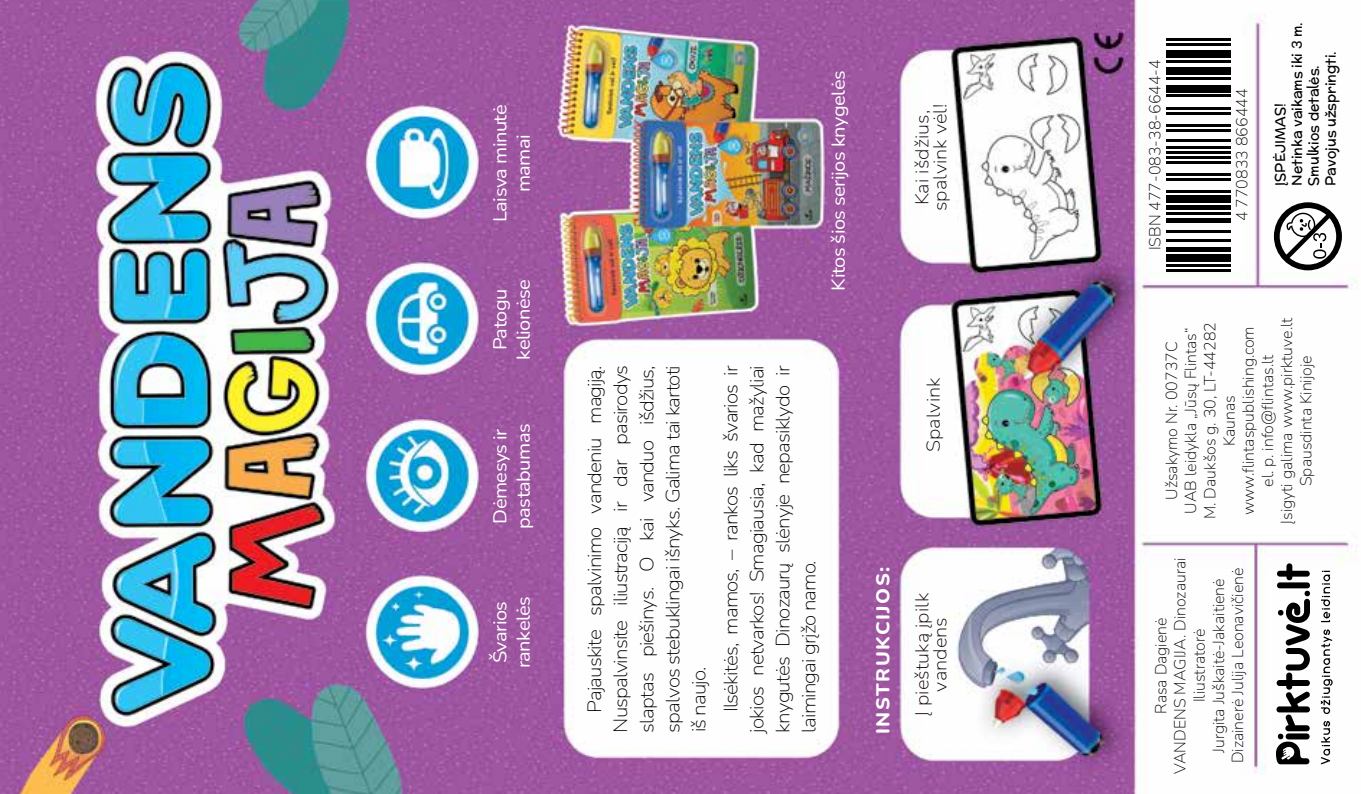
<style>
.page{position:relative;width:1361px;height:794px;background:#fff}
.page>*{position:absolute;margin:0;border:0;box-sizing:border-box;transform-origin:0 0}
.t1{font:200 19.2px/26px "Nunito";letter-spacing:-.04em;color:#000;text-align:justify;scale:1.08 1}
.t2{font:18.6px/23.4px "Nunito";letter-spacing:-.025em;color:#fff;scale:1.08 1}
.t3{font:200 18.6px/18px "Nunito";letter-spacing:.005em;color:#000;text-align:center;scale:1.08 1}
.t4{font:800 18.6px "Nunito";letter-spacing:.075em;color:#fff;scale:1.08 1}
.t5{font:200 16px/19.2px "Nunito";color:#000;text-align:center}
.t6{font:14px/16.8px "Mc Laren";color:#000}
</style>
<div class="page">
<img style="left:0;top:0;width:1358px;height:794px">
<svg style="left:1274px;top:202px;width:68px;height:68px"></svg>
<svg style="left:1276px;top:563px;width:56px;height:201px"></svg>
<hr style="left:1165px;top:269px;width:65px;height:3px;background:#000">
<hr style="left:1165px;top:264px;width:65px;height:3px;background:#000">
<div style="left:1165px;top:254px;width:65px;height:8px;background:#000"></div>
<div style="left:1165px;top:247px;width:65px;height:5px;background:#000"></div>
<hr style="left:1165px;top:240px;width:65px;height:2px;background:#000">
<hr style="left:1165px;top:230px;width:65px;height:2px;background:#000">
<hr style="left:1165px;top:218px;width:65px;height:4px;background:#000">
<hr style="left:1165px;top:213px;width:65px;height:2px;background:#000">
<div style="left:1165px;top:205px;width:65px;height:5px;background:#000"></div>
<div style="left:1165px;top:195px;width:65px;height:8px;background:#000"></div>
<hr style="left:1165px;top:190px;width:65px;height:3px;background:#000">
<hr style="left:1165px;top:178px;width:65px;height:3px;background:#000">
<hr style="left:1165px;top:173px;width:65px;height:3px;background:#000">
<hr style="left:1165px;top:161px;width:65px;height:2px;background:#000">
<hr style="left:1165px;top:156px;width:65px;height:3px;background:#000">
<hr style="left:1165px;top:151px;width:65px;height:3px;background:#000">
<hr style="left:1165px;top:146px;width:65px;height:3px;background:#000">
<hr style="left:1165px;top:139px;width:65px;height:2px;background:#000">
<hr style="left:1165px;top:129px;width:65px;height:3px;background:#000">
<hr style="left:1165px;top:124px;width:65px;height:3px;background:#000">
<hr style="left:1165px;top:112px;width:65px;height:2px;background:#000">
<hr style="left:1165px;top:107px;width:65px;height:2px;background:#000">
<hr style="left:1165px;top:95px;width:65px;height:2px;background:#000">
<div style="left:1165px;top:85px;width:65px;height:7px;background:#000"></div>
<hr style="left:1165px;top:78px;width:65px;height:2px;background:#000">
<div style="left:1165px;top:68px;width:65px;height:7px;background:#000"></div>
<hr style="left:1165px;top:60px;width:65px;height:3px;background:#000">
<div style="left:1165px;top:50px;width:65px;height:8px;background:#000"></div>
<hr style="left:1165px;top:43px;width:65px;height:3px;background:#000">
<hr style="left:1165px;top:38px;width:65px;height:3px;background:#000">
<p class="t2" style="left:488px;top:222px;width:110px;text-align:center;rotate:-90deg">Laisva minutė mamai</p>
<p class="t2" style="left:488px;top:360px;width:76px;text-align:center;rotate:-90deg">Patogu kelionėse</p>
<p class="t2" style="left:488px;top:529px;width:99px;rotate:-90deg">Dėmesys ir pastabumas</p>
<p class="t2" style="left:488px;top:668px;width:68px;rotate:-90deg">Švarios rankelės</p>
<p class="t2" style="left:826px;top:291px;width:205px;rotate:-90deg">Kitos šios serijos knygelės</p>
<p class="t3" style="left:912px;top:211px;width:101px;rotate:-90deg">Kai išdžius, spalvink vėl!</p>
<p class="t1" style="left:581px;top:732px;width:342px;text-indent:20px;rotate:-90deg">Pajauskite spalvinimo vandeniu magiją.<br>Nuspalvinsite iliustraciją ir dar pasirodys slaptas piešinys. O kai vanduo išdžius, spalvos stebuklingai išnyks. Galima tai kartoti iš naujo.</p>
<p class="t1" style="left:717px;top:732px;width:342px;text-indent:20px;rotate:-90deg">Ilsėkitės, mamos, – rankos liks švarios ir jokios netvarkos! Smagiausia, kad mažyliai knygutės Dinozaurų slėnyje nepasiklydo ir laimingai grįžo namo.</p>
<p class="t3" style="left:923px;top:452px;width:71px;rotate:-90deg">Spalvink</p>
<p class="t4" style="left:870px;top:734px;width:156px;rotate:-90deg">INSTRUKCIJOS:</p>
<p class="t3" style="left:912px;top:716px;width:116px;rotate:-90deg">Į pieštuką įpilk vandens</p>
<p class="t5" style="left:1145px;top:250px;width:193px;rotate:-90deg">ISBN 477-083-38-6644-4</p>
<p class="t5" style="left:1231px;top:221px;width:134px;rotate:-90deg">4 770833 866444</p>
<p class="t6" style="left:1271px;top:186px;width:165px;rotate:-90deg">ĮSPĖJIMAS!<br>Netinka vaikams iki 3 m.<br>Smulkios detalės.<br>Pavojus užspringti.</p>
<p class="t5" style="left:1161px;top:523px;width:208px;rotate:-90deg">Užsakymo Nr. 00737C<br>UAB leidykla „Jūsų Flintas“<br>M. Daukšos g. 30, LT-44282<br>Kaunas www.flintaspublishing.com el. p. info@flintas.lt<br>Įsigyti galima www.pirktuve.lt<br>Spausdinta Kinijoje</p>
<p class="t5" style="left:1150px;top:774px;width:218px;rotate:-90deg">Rasa Dagienė<br>VANDENS MAGIJA. Dinozaurai<br>Iliustratorė<br>Jurgita Juškaitė-Jakaitienė<br>Dizainerė Julija Leonavičienė</p>
</div>
